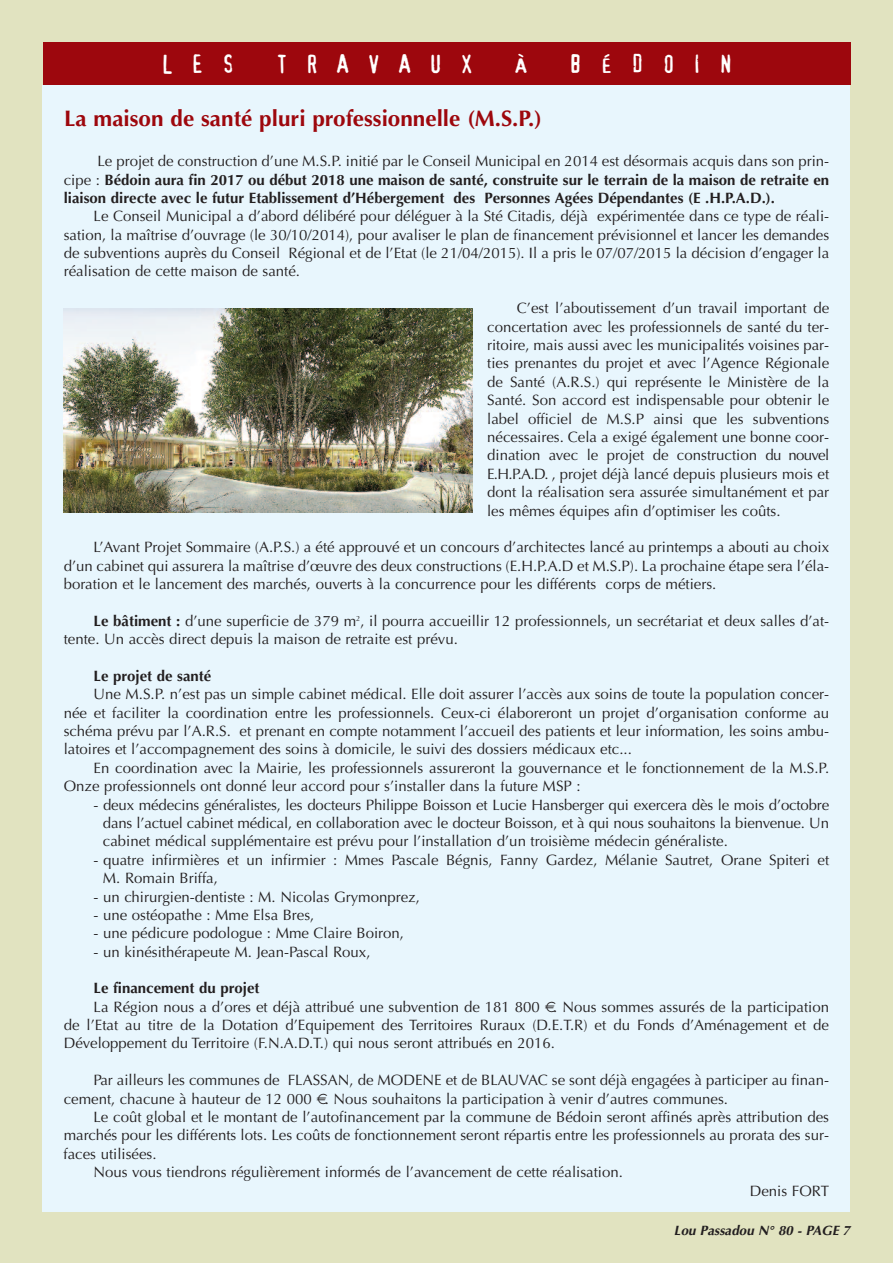
<style>
.page{position:relative;width:893px;height:1263px;background:#e1e3c0}
.page>*{position:absolute;margin:0;border:0;box-sizing:border-box;transform-origin:0 0}
.t1{font:24.75px "Confidential";letter-spacing:.75em;color:#fff}
.t2{font:700 22.5px "Optima";color:#9d070d}
.t3{font:15px/18.5px "Optima";color:#231f20;text-align:justify}
.t4{font:700 15px/18.5px "Optima";color:#231f20;text-align:justify}
.t5{font:italic 700 13.5px "Optima";color:#231f20}
.s1{font-weight:400}
.s2{font-weight:700}
</style>
<div class="page">
<div style="left:43px;top:43px;width:807px;height:42px;background:#9d070d"></div>
<div style="left:43px;top:85px;width:807px;height:1127px;background:#e8f6fd"></div>
<img style="left:64px;top:309px;width:408px;height:203px">
<h1 class="t1" style="left:161px;top:50px;width:75px">LES</h1>
<h1 class="t1" style="left:277px;top:50px;width:198px">TRAVAUX</h1>
<h1 class="t1" style="left:515px;top:50px;width:14px">À</h1>
<h1 class="t1" style="left:569px;top:50px;width:164px">BÉDOIN</h1>
<h2 class="t2" style="left:64px;top:105px;width:479px">La maison de santé pluri professionnelle (M.S.P.)</h2>
<p class="t4" style="left:64px;top:153px;width:767px;text-indent:34px"><span class="s1">Le projet de construction d’une M.S.P. initié par le Conseil Municipal en 2014 est désormais acquis dans son prin&shy;cipe :</span> Bédoin aura fin 2017 ou début 2018 une maison de santé, construite sur le terrain de la maison de retraite en liaison directe avec le futur Etablissement d’Hébergement des Personnes Agées Dépendantes (E .H.P.A.D.).</p>
<p class="t3" style="left:64px;top:208px;width:767px;text-indent:30px">Le Conseil Municipal a d’abord délibéré pour déléguer à la Sté Citadis, déjà expérimentée dans ce type de réali&shy;sation, la maîtrise d’ouvrage (le 30/10/2014), pour avaliser le plan de financement prévisionnel et lancer les demandes de subventions auprès du Conseil Régional et de l’Etat (le 21/04/2015). Il a pris le 07/07/2015 la décision d’engager la réalisation de cette maison de santé.</p>
<p class="t3" style="left:487px;top:300px;width:344px;text-indent:30px">C’est l’aboutissement d’un travail important de concertation avec les professionnels de santé du ter&shy;ritoire, mais aussi avec les municipalités voisines par&shy;ties prenantes du projet et avec l’Agence Régionale de Santé (A.R.S.) qui représente le Ministère de la Santé. Son accord est indispensable pour obtenir le label officiel de M.S.P ainsi que les subventions nécessaires. Cela a exigé également une bonne coor&shy;dination avec le projet de construction du nouvel E.H.P.A.D. , projet déjà lancé depuis plusieurs mois et dont la réalisation sera assurée simultanément et par les mêmes équipes afin d’optimiser les coûts.</p>
<p class="t3" style="left:64px;top:539px;width:767px;text-indent:30px">L’Avant Projet Sommaire (A.P.S.) a été approuvé et un concours d’architectes lancé au printemps a abouti au choix d’un cabinet qui assurera la maîtrise d’œuvre des deux constructions (E.H.P.A.D et M.S.P). La prochaine étape sera l’éla&shy;boration et le lancement des marchés, ouverts à la concurrence pour les différents corps de métiers.</p>
<p class="t3" style="left:64px;top:613px;width:767px;text-indent:30px"><span class="s2">Le bâtiment :</span> d’une superficie de 379 m<sup>2</sup>, il pourra accueillir 12 professionnels, un secrétariat et deux salles d’at&shy;tente. Un accès direct depuis la maison de retraite est prévu.</p>
<p class="t4" style="left:94px;top:668px;width:119px">Le projet de santé</p>
<p class="t3" style="left:64px;top:686px;width:767px;text-indent:30px">Une M.S.P. n’est pas un simple cabinet médical. Elle doit assurer l’accès aux soins de toute la population concer&shy;née et faciliter la coordination entre les professionnels. Ceux-ci élaboreront un projet d’organisation conforme au schéma prévu par l’A.R.S. et prenant en compte notamment l’accueil des patients et leur information, les soins ambu&shy;latoires et l’accompagnement des soins à domicile, le suivi des dossiers médicaux etc...</p>
<p class="t3" style="left:64px;top:760px;width:767px;text-indent:30px">En coordination avec la Mairie, les professionnels assureront la gouvernance et le fonctionnement de la M.S.P.<br>Onze professionnels ont donné leur accord pour s’installer dans la future MSP :</p>
<p class="t3" style="left:103px;top:797px;width:728px;text-indent:-9px">- deux médecins généralistes, les docteurs Philippe Boisson et Lucie Hansberger qui exercera dès le mois d’octobre dans l’actuel cabinet médical, en collaboration avec le docteur Boisson, et à qui nous souhaitons la bienvenue. Un cabinet médical supplémentaire est prévu pour l’installation d’un troisième médecin généraliste.</p>
<p class="t3" style="left:103px;top:852px;width:728px;text-indent:-9px">- quatre infirmières et un infirmier : Mmes Pascale Bégnis, Fanny Gardez, Mélanie Sautret, Orane Spiteri et<br>M. Romain Briffa,</p>
<p class="t3" style="left:94px;top:889px;width:328px">- un chirurgien-dentiste : M. Nicolas Grymonprez,</p>
<p class="t3" style="left:94px;top:907px;width:222px">- une ostéopathe : Mme Elsa Bres,</p>
<p class="t3" style="left:94px;top:925px;width:312px">- une pédicure podologue : Mme Claire Boiron,</p>
<p class="t3" style="left:94px;top:944px;width:279px">- un kinésithérapeute M. Jean-Pascal Roux,</p>
<p class="t4" style="left:94px;top:980px;width:167px">Le financement du projet</p>
<p class="t3" style="left:64px;top:999px;width:767px;text-indent:30px">La Région nous a d’ores et déjà attribué une subvention de 181 800 . Nous sommes assurés de la participation de l’Etat au titre de la Dotation d’Equipement des Territoires Ruraux (D.E.T.R) et du Fonds d’Aménagement et de Développement du Territoire (F.N.A.D.T.) qui nous seront attribués en 2016.</p>
<p class="t3" style="left:64px;top:1072px;width:767px;text-indent:30px">Par ailleurs les communes de FLASSAN, de MODENE et de BLAUVAC se sont déjà engagées à participer au finan&shy;cement, chacune à hauteur de 12 000 . Nous souhaitons la participation à venir d’autres communes.</p>
<p class="t3" style="left:93px;top:1109px;width:737px">Le coût global et le montant de l’autofinancement par la commune de Bédoin seront affinés après attribution des</p>
<p class="t3" style="left:64px;top:1127px;width:767px">marchés pour les différents lots. Les coûts de fonctionnement seront répartis entre les professionnels au prorata des sur-</p>
<p class="t3" style="left:64px;top:1146px;width:94px">faces utilisées.</p>
<p class="t3" style="left:93px;top:1164px;width:531px">Nous vous tiendrons régulièrement informés de l’avancement de cette réalisation.</p>
<p class="t3" style="left:750px;top:1183px;width:81px">Denis FORT</p>
<p class="t5" style="left:674px;top:1225px;width:178px">Lou Passadou N° 80 - PAGE 7</p>
</div>
